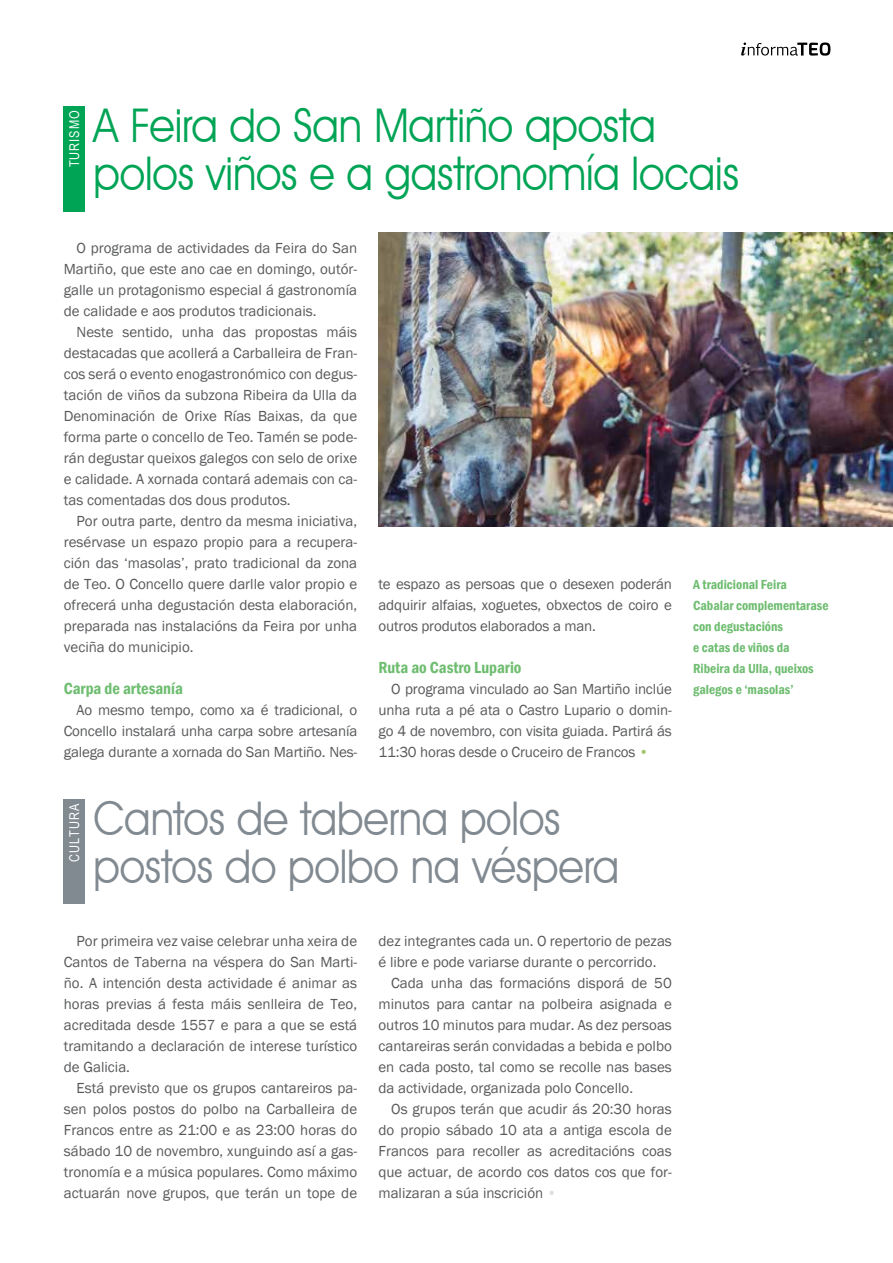
<style>
.page{position:relative;width:893px;height:1263px;background:#fff}
.page>*{position:absolute;margin:0;border:0;box-sizing:border-box;transform-origin:0 0}
.t1{font:46.5px/48px "Avant Garde IT Cby BT";color:#00a455;scale:.9 1}
.t2{font:46.5px/48px "Avant Garde IT Cby BT";letter-spacing:-.005em;color:#818991;scale:.9 1}
.t3{font:600 condensed 16.5px "Franklin Gothic";color:#6fbd71}
.t4{font:15px/21px "Franklin Gothic";color:#58595b;text-align:justify}
.t5{font:600 condensed 13.5px/21px "Franklin Gothic";color:#6fbd71}
.t6{font:13.5px "Arial Narrow";letter-spacing:.07em;color:#fff}
.s1{color:#a3c56c}
.s2{color:#dedee1}
</style>
<div class="page">
<svg style="left:741px;top:43px;width:89px;height:13px"></svg>
<div style="left:64px;top:106px;width:21px;height:105px;background:#00a455"></div>
<img style="left:378px;top:232px;width:515px;height:294px">
<div style="left:64px;top:799px;width:21px;height:105px;background:#818991"></div>
<p class="t6" style="left:65px;top:167px;width:58px;rotate:-90deg">TURISMO</p>
<h1 class="t1" style="left:94px;top:101px;width:719px">A Feira do San Martiño aposta polos viños e a gastronomía locais</h1>
<p class="t4" style="left:64px;top:238px;width:295px;text-indent:13px">O programa de actividades da Feira do San Martiño, que este ano cae en domingo, outór&shy;galle un protagonismo especial á gastronomía de calidade e aos produtos tradicionais.</p>
<p class="t4" style="left:64px;top:322px;width:295px;text-indent:13px">Neste sentido, unha das propostas máis destacadas que acollerá a Carballeira de Fran&shy;cos será o evento enogastronómico con degus&shy;tación de viños da subzona Ribeira da Ulla da Denominación de Orixe Rías Baixas, da que forma parte o concello de Teo. Tamén se pode&shy;rán degustar queixos galegos con selo de orixe e calidade. A xornada contará ademais con ca&shy;tas comentadas dos dous produtos.</p>
<p class="t4" style="left:64px;top:511px;width:295px;text-indent:13px">Por outra parte, dentro da mesma iniciativa, resérvase un espazo propio para a recupera&shy;ción das ‘masolas’, prato tradicional da zona de Teo. O Concello quere darlle valor propio e ofrecerá unha degustación desta elaboración, preparada nas instalacións da Feira por unha veciña do municipio.</p>
<p class="t3" style="left:64px;top:678px;width:121px">Carpa de artesanía</p>
<p class="t4" style="left:64px;top:700px;width:295px;text-indent:13px">Ao mesmo tempo, como xa é tradicional, o Concello instalará unha carpa sobre artesanía galega durante a xornada do San Martiño. Nes-</p>
<p class="t4" style="left:378px;top:574px;width:295px">te espazo as persoas que o desexen poderán adquirir alfaias, xoguetes, obxectos de coiro e outros produtos elaborados a man.</p>
<p class="t3" style="left:378px;top:657px;width:145px">Ruta ao Castro Lupario</p>
<p class="t4" style="left:378px;top:679px;width:295px;text-indent:13px">O programa vinculado ao San Martiño inclúe unha ruta a pé ata o Castro Lupario o domin&shy;go 4 de novembro, con visita guiada. Partirá ás 11:30 horas desde o Cruceiro de Francos <span class="s1">•</span></p>
<p class="t6" style="left:65px;top:862px;width:59px;rotate:-90deg">CULTURA</p>
<h1 class="t2" style="left:94px;top:794px;width:586px">Cantos de taberna polos postos do polbo na véspera</h1>
<p class="t4" style="left:64px;top:931px;width:295px;text-indent:13px">Por primeira vez vaise celebrar unha xeira de Cantos de Taberna na véspera do San Marti&shy;ño. A intención desta actividade é animar as horas previas á festa máis senlleira de Teo, acreditada desde 1557 e para a que se está tramitando a declaración de interese turístico de Galicia.</p>
<p class="t4" style="left:64px;top:1078px;width:295px;text-indent:13px">Está previsto que os grupos cantareiros pa&shy;sen polos postos do polbo na Carballeira de Francos entre as 21:00 e as 23:00 horas do sábado 10 de novembro, xunguindo así a gas&shy;tronomía e a música populares. Como máximo actuarán nove grupos, que terán un tope de</p>
<p class="t4" style="left:378px;top:931px;width:295px">dez integrantes cada un. O repertorio de pezas é libre e pode variarse durante o percorrido.</p>
<p class="t4" style="left:378px;top:973px;width:295px;text-indent:13px">Cada unha das formacións disporá de 50 minutos para cantar na polbeira asignada e outros 10 minutos para mudar. As dez persoas cantareiras serán convidadas a bebida e polbo en cada posto, tal como se recolle nas bases da actividade, organizada polo Concello.</p>
<p class="t4" style="left:378px;top:1099px;width:295px;text-indent:13px">Os grupos terán que acudir ás 20:30 horas do propio sábado 10 ata a antiga escola de Francos para recoller as acreditacións coas que actuar, de acordo cos datos cos que for&shy;malizaran a súa inscrición <span class="s2">•</span></p>
<p class="t5" style="left:693px;top:574px;width:137px">A tradicional Feira<br>Cabalar complementarase con degustacións<br>e catas de viños da<br>Ribeira da Ulla, queixos galegos e ‘masolas’</p>
</div>
